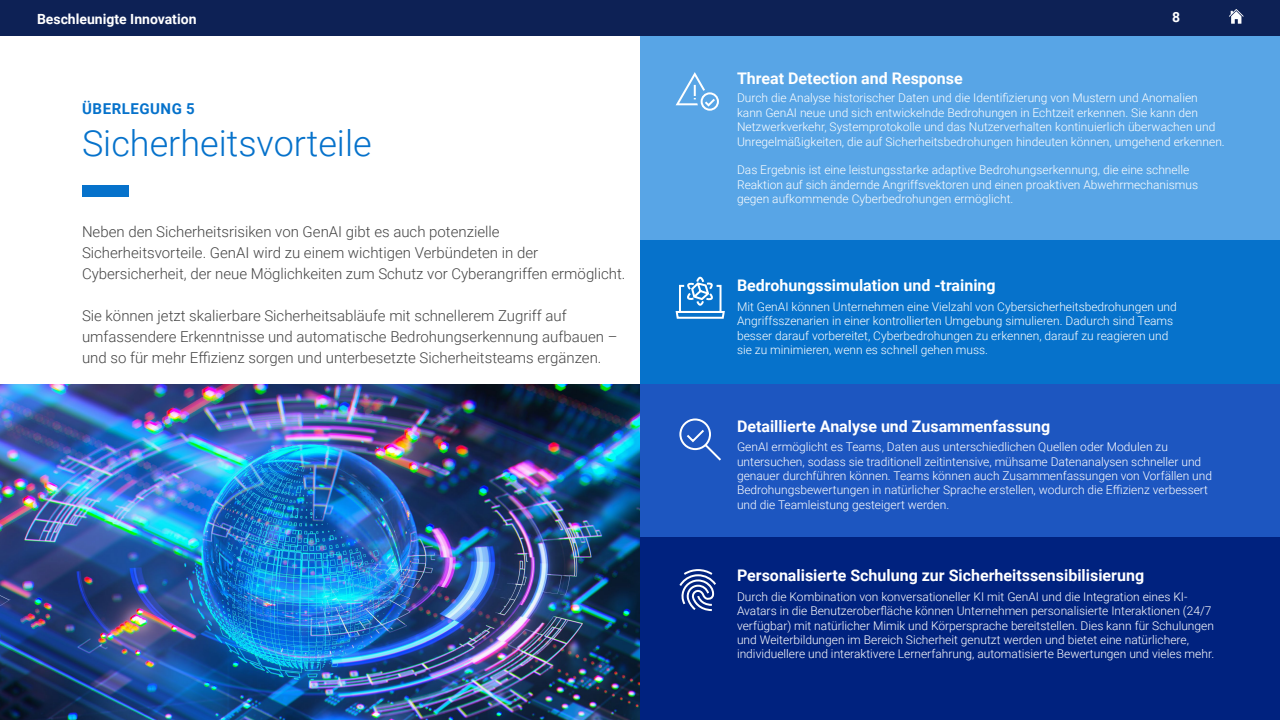
<style>
.page{position:relative;width:1280px;height:720px;background:#fff}
.page>*{position:absolute;margin:0;border:0;box-sizing:border-box;transform-origin:0 0}
.t1{font:300 36px "Roboto";color:#0672cb}
.t2{font:700 16px "Roboto";color:#fff}
.body_charcoal_16pt{font:300 15px/21px "Roboto";color:#444}
.t3{font:700 15px "Roboto";letter-spacing:.035em;color:#0672cb}
.t4{font:700 14px "Roboto";color:#fff}
.t5{font:300 12px/14.4px "Roboto";color:#fff}
</style>
<div class="page">
<div style="left:0;top:0;width:1280px;height:36px;background:#0d2155"></div>
<svg style="left:1229px;top:9px;width:15px;height:15px"></svg>
<div style="left:640px;top:384px;width:640px;height:153px;background:#1d56c0"></div>
<div style="left:640px;top:537px;width:640px;height:183px;background:#00227f"></div>
<div style="left:640px;top:36px;width:640px;height:204px;background:#58a5e6"></div>
<div style="left:640px;top:240px;width:640px;height:144px;background:#0672cb"></div>
<div style="left:82px;top:185px;width:46px;height:11px;background:#0672cb"></div>
<svg style="left:679px;top:418px;width:42px;height:43px"></svg>
<svg style="left:675px;top:276px;width:50px;height:43px"></svg>
<svg style="left:679px;top:569px;width:37px;height:43px"></svg>
<svg style="left:675px;top:72px;width:44px;height:39px"></svg>
<img style="left:0;top:384px;width:640px;height:336px">
<p class="t4" style="left:37px;top:9px;width:161px">Beschleunigte Innovation</p>
<p class="t4" style="left:1172px;top:7px;width:10px">8</p>
<p class="t3" style="left:82px;top:98px;width:114px">ÜBERLEGUNG 5</p>
<p class="t1" style="left:82px;top:118px;width:291px">Sicherheitsvorteile</p>
<p class="body_charcoal_16pt" style="left:82px;top:220px;width:545px">Neben den Sicherheitsrisiken von GenAI gibt es auch potenzielle<br>Sicherheitsvorteile. GenAI wird zu einem wichtigen Verbündeten in der<br>Cybersicherheit, der neue Möglichkeiten zum Schutz vor Cyberangriffen ermöglicht.</p>
<p class="body_charcoal_16pt" style="left:82px;top:304px;width:537px">Sie können jetzt skalierbare Sicherheitsabläufe mit schnellerem Zugriff auf umfassendere Erkenntnisse und automatische Bedrohungserkennung aufbauen – und so für mehr Effizienz sorgen und unterbesetzte Sicherheitsteams ergänzen.</p>
<p class="t2" style="left:737px;top:67px;width:227px">Threat Detection and Response</p>
<p class="t5" style="left:737px;top:90px;width:489px">Durch die Analyse historischer Daten und die Identifizierung von Mustern und Anomalien kann GenAI neue und sich entwickelnde Bedrohungen in Echtzeit erkennen. Sie kann den Netzwerkverkehr, Systemprotokolle und das Nutzerverhalten kontinuierlich überwachen und Unregelmäßigkeiten, die auf Sicherheitsbedrohungen hindeuten können, umgehend erkennen.</p>
<p class="t5" style="left:737px;top:162px;width:463px">Das Ergebnis ist eine leistungsstarke adaptive Bedrohungserkennung, die eine schnelle<br>Reaktion auf sich ändernde Angriffsvektoren und einen proaktiven Abwehrmechanismus gegen aufkommende Cyberbedrohungen ermöglicht.</p>
<p class="t2" style="left:737px;top:274px;width:260px">Bedrohungssimulation und -training</p>
<p class="t5" style="left:737px;top:299px;width:441px">Mit GenAI können Unternehmen eine Vielzahl von Cybersicherheitsbedrohungen und Angriffsszenarien in einer kontrollierten Umgebung simulieren. Dadurch sind Teams besser darauf vorbereitet, Cyberbedrohungen zu erkennen, darauf zu reagieren und sie zu minimieren, wenn es schnell gehen muss.</p>
<p class="t2" style="left:737px;top:415px;width:315px">Detaillierte Analyse und Zusammenfassung</p>
<p class="t5" style="left:737px;top:439px;width:477px">GenAI ermöglicht es Teams, Daten aus unterschiedlichen Quellen oder Modulen zu untersuchen, sodass sie traditionell zeitintensive, mühsame Datenanalysen schneller und genauer durchführen können. Teams können auch Zusammenfassungen von Vorfällen und Bedrohungsbewertungen in natürlicher Sprache erstellen, wodurch die Effizienz verbessert und die Teamleistung gesteigert werden.</p>
<p class="t2" style="left:737px;top:564px;width:409px">Personalisierte Schulung zur Sicherheitssensibilisierung</p>
<p class="t5" style="left:737px;top:589px;width:479px">Durch die Kombination von konversationeller KI mit GenAI und die Integration eines KI-Avatars in die Benutzeroberfläche können Unternehmen personalisierte Interaktionen (24/7 verfügbar) mit natürlicher Mimik und Körpersprache bereitstellen. Dies kann für Schulungen und Weiterbildungen im Bereich Sicherheit genutzt werden und bietet eine natürlichere, individuellere und interaktivere Lernerfahrung, automatisierte Bewertungen und vieles mehr.</p>
</div>
